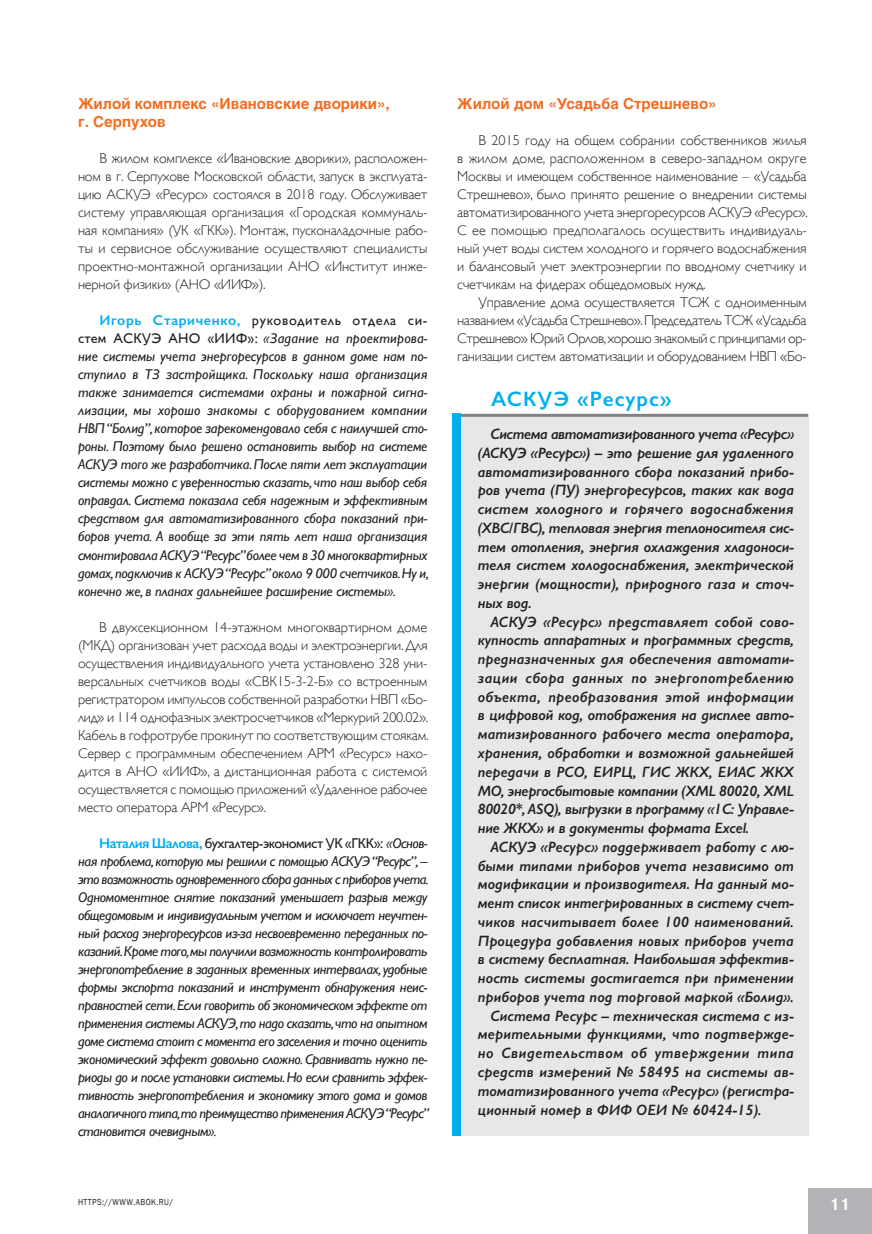
<style>
.page{position:relative;width:872px;height:1234px;background:#fff}
.page>*{position:absolute;margin:0;border:0;box-sizing:border-box;transform-origin:0 0}
.t1{font:600 21px "Gill Sans";letter-spacing:.05em;color:#00aeef}
.t2{font:700 16.5px "Pragmatica";color:#fff;scale:.89 1}
.t3{font:italic 600 15px/18.8px "Gill Sans";letter-spacing:.01em;color:#231f20;text-align:justify}
.t4{font:700 15px/18px "Helios";color:#f36e21}
.t5{font:italic 600 15px "Gill Sans";letter-spacing:.04em;color:#231f20}
.t6{font:italic 14.25px/18px "Gill Sans";letter-spacing:-.03em;color:#231f20;text-align:justify}
.t7{font:300 14.25px/18px "Gill Sans";letter-spacing:-.015em;color:#231f20;text-align:justify}
.t8{font:9px "Franklin Gothic";letter-spacing:.05em;color:#231f20;scale:.89 1}
.s1{font-weight:600;font-style:normal;color:#00aeef}
.s2{font-style:normal}
</style>
<div class="page">
<div style="left:808px;top:1188px;width:64px;height:45px;background:#b2b3b7"></div>
<div style="left:458px;top:415px;width:350px;height:720px;background:#e6e7e9"></div>
<hr style="left:460px;top:414px;width:348px;height:3px;background:#808285">
<div style="left:452px;top:414px;width:9px;height:721px;background:#00aeef"></div>
<p class="t4" style="left:78px;top:95px;width:313px">Жилой комплекс «Ивановские дворики», г. Серпухов</p>
<p class="t7" style="left:78px;top:149px;width:351px;text-indent:21px">В жилом комплексе «Ивановские дворики», расположен&shy;ном в г. Серпухове Московской области, запуск в эксплуата&shy;цию АСКУЭ «Ресурс» состоялся в 2018 году. Обслуживает систему управляющая организация «Городская коммуналь&shy;ная компания» (УК «ГКК»). Монтаж, пусконаладочные рабо&shy;ты и сервисное обслуживание осуществляют специалисты проектно-монтажной организации АНО «Институт инже&shy;нерной физики» (АНО «ИИФ»).</p>
<p class="t6" style="left:78px;top:311px;width:352px;text-indent:21px"><span class="s1">Игорь Стариченко,</span> <span class="s2">руководитель отдела си&shy;стем АСКУЭ АНО «ИИФ»:</span> «Задание на проектирова&shy;ние системы учета энергоресурсов в данном доме нам по&shy;ступило в ТЗ застройщика. Поскольку наша организация также занимается системами охраны и пожарной сигна&shy;лизации, мы хорошо знакомы с оборудованием компании НВП “Болид”, которое зарекомендовало себя с наилучшей сто&shy;роны. Поэтому было решено остановить выбор на системе АСКУЭ того же разработчика. После пяти лет эксплуатации системы можно с уверенностью сказать, что наш выбор себя оправдал. Система показала себя надежным и эффективным средством для автоматизированного сбора показаний при&shy;боров учета. А вообще за эти пять лет наша организация смонтировала АСКУЭ “Ресурс” более чем в 30 многоквартирных домах, подключив к АСКУЭ “Ресурс” около 9 000 счетчиков. Ну и, конечно же, в планах дальнейшее расширение системы».</p>
<p class="t7" style="left:78px;top:617px;width:352px;text-indent:21px">В двухсекционном 14-этажном многоквартирном доме (МКД) организован учет расхода воды и электроэнергии. Для осуществления индивидуального учета установлено 328 уни&shy;версальных счетчиков воды «СВК15-3-2-Б» со встроенным регистратором импульсов собственной разработки НВП «Бо&shy;лид» и 114 однофазных электросчетчиков «Меркурий 200.02».<br>Кабель в гофротрубе прокинут по соответствующим стоякам.<br>Сервер с программным обеспечением АРМ «Ресурс» нахо&shy;дится в АНО «ИИФ», а дистанционная работа с системой осуществляется с помощью приложений «Удаленное рабочее место оператора АРМ «Ресурс».</p>
<p class="t6" style="left:78px;top:833px;width:352px;text-align:left;text-indent:21px"><span class="s1">Наталия Шалова,</span> <span class="s2">бухгалтер-экономист УК «ГКК»:</span> «Основ&shy;ная проблема, которую мы решили с помощью АСКУЭ“Ресурс”,– это возможность одновременного сбора данных с приборов учета.<br>Одномоментное снятие показаний уменьшает разрыв между общедомовым и индивидуальным учетом и исключает неучтен&shy;ный расход энергоресурсов из-за несвоевременно переданных по&shy;казаний.Кроме того,мы получили возможность контролировать энергопотребление в заданных временных интервалах, удобные формы экспорта показаний и инструмент обнаружения неис&shy;правностей сети. Если говорить об экономическом эффекте от применения системы АСКУЭ, то надо сказать, что на опытном доме система стоит с момента его заселения и точно оценить экономический эффект довольно сложно. Сравнивать нужно пе&shy;риоды до и после установки системы. Но если сравнить эффек&shy;тивность энергопотребления и экономику этого дома и домов аналогичного типа,то преимущество применения АСКУЭ “Ресурс” становится очевидным».</p>
<p class="t4" style="left:457px;top:95px;width:261px">Жилой дом «Усадьба Стрешнево»</p>
<p class="t7" style="left:457px;top:131px;width:352px;text-indent:21px">В 2015 году на общем собрании собственников жилья в жилом доме, расположенном в северо-западном округе Москвы и имеющем собственное наименование – «Усадьба Стрешнево», было принято решение о внедрении системы автоматизированного учета энергоресурсов АСКУЭ «Ресурс».<br>С ее помощью предполагалось осуществить индивидуаль&shy;ный учет воды систем холодного и горячего водоснабжения и балансовый учет электроэнергии по вводному счетчику и счетчикам на фидерах общедомовых нужд.</p>
<p class="t7" style="left:457px;top:293px;width:351px;text-indent:21px">Управление дома осуществляется ТСЖ с одноименным названием «Усадьба Стрешнево». Председатель ТСЖ «Усадьба Стрешнево» Юрий Орлов, хорошо знакомый с принципами ор&shy;ганизации систем автоматизации и оборудованием НВП «Бо-</p>
<h1 class="t1" style="left:491px;top:386px;width:182px">АСКУЭ «Ресурс»</h1>
<p class="t3" style="left:478px;top:424px;width:318px;text-indent:13px">Система автоматизированного учета «Ресурс» (АСКУЭ «Ресурс») – это решение для удаленного автоматизированного сбора показаний прибо&shy;ров учета (ПУ) энергоресурсов, таких как вода систем холодного и горячего водоснабжения (ХВС/ГВС), тепловая энергия теплоносителя сис&shy;тем отопления, энергия охлаждения хладоноси&shy;теля систем холодоснабжения, электрической энергии (мощности), природного газа и сточ&shy;ных вод.</p>
<p class="t3" style="left:478px;top:612px;width:318px;text-indent:13px">АСКУЭ «Ресурс» представляет собой сово&shy;купность аппаратных и программных средств, предназначенных для обеспечения автомати&shy;зации сбора данных по энергопотреблению объекта, преобразования этой информации в цифровой код, отображения на дисплее авто&shy;матизированного рабочего места оператора, хранения, обработки и возможной дальнейшей передачи в РСО, ЕИРЦ, ГИС ЖКХ, ЕИАС ЖКХ МО, энергосбытовые компании (XML 80020, XML 80020*, ASQ), выгрузки в программу «1С: Управле&shy;ние ЖКХ» и в документы формата Excel.</p>
<p class="t3" style="left:490px;top:837px;width:305px">АСКУЭ «Ресурс» поддерживает работу с лю-</p>
<p class="t3" style="left:478px;top:855px;width:317px">быми типами приборов учета независимо от</p>
<p class="t3" style="left:478px;top:874px;width:318px">модификации и производителя. На данный мо-</p>
<p class="t3" style="left:478px;top:893px;width:318px">мент список интегрированных в систему счет-</p>
<p class="t3" style="left:478px;top:912px;width:318px">чиков насчитывает более 100 наименований.</p>
<p class="t3" style="left:478px;top:930px;width:317px">Процедура добавления новых приборов учета</p>
<p class="t3" style="left:478px;top:949px;width:318px">в систему бесплатная. Наибольшая эффектив-</p>
<p class="t3" style="left:478px;top:968px;width:318px">ность системы достигается при применении</p>
<p class="t3" style="left:478px;top:987px;width:317px">приборов учета под торговой маркой «Болид».</p>
<p class="t3" style="left:490px;top:1005px;width:305px">Система Ресурс – техническая система с из-</p>
<p class="t3" style="left:478px;top:1024px;width:318px">мерительными функциями, что подтвержде-</p>
<p class="t5" style="left:478px;top:1043px;width:318px">но Свидетельством об утверждении типа</p>
<p class="t3" style="left:478px;top:1062px;width:318px">средств измерений № 58495 на системы ав-</p>
<p class="t3" style="left:478px;top:1080px;width:318px">томатизированного учета «Ресурс» (регистра-</p>
<p class="t3" style="left:478px;top:1099px;width:285px">ционный номер в ФИФ ОЕИ № 60424-15).</p>
<p class="t8" style="left:78px;top:1196px;width:108px">HTTPS://WWW.ABOK.RU/</p>
<p class="t2" style="left:830px;top:1193px;width:24px">11</p>
</div>
